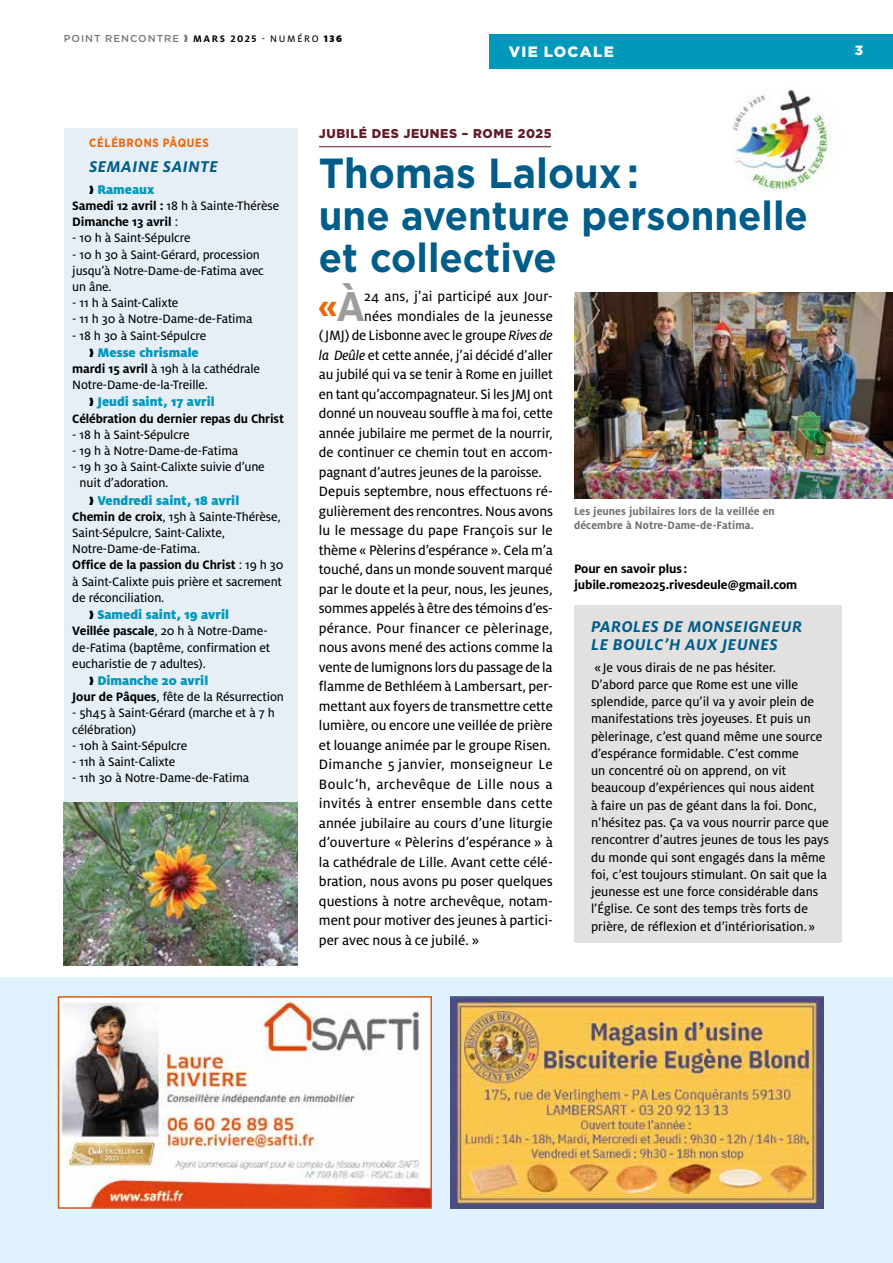
<style>
.page{position:relative;width:893px;height:1263px;background:#fff}
.page>*{position:absolute;margin:0;border:0;box-sizing:border-box;transform-origin:0 0}
.t1{font:700 42px "Gotham";color:#005d89;scale:.94 1}
.t2{font:700 40.5px/42px "Gotham";color:#005d89;scale:.94 1}
.t3{font:700 37.05px "Milo OT";color:#ec6608}
.t4{font:italic 700 17.25px/18px "Milo OT";letter-spacing:.03em;color:#005d89}
.t5{font:15px "Milo OT Text";color:#000}
.t6{font:15px "Milo OT Text";letter-spacing:.02em;color:#000}
.t7{font:15px "Milo OT Text";letter-spacing:.025em;color:#000}
.t8{font:900 15px "Gotham";letter-spacing:.09em;color:#fff}
.t9{font:13.95px/17.2px "Milo OT Text";color:#000}
.t10{font:900 13.95px "Milo OT";color:#0099bc}
.t11{font:13.5px/16.2px "Milo OT Text";letter-spacing:-.01em;color:#000}
.t12{font:700 13.5px/16.2px "Milo OT";letter-spacing:-.01em;color:#000}
.t13{font:900 13.5px "Gotham";color:#fff}
.t14{font:900 12.75px "Gotham";letter-spacing:.05em;color:#611e29}
.t15{font:700 12px/14.2px "Milo OT";letter-spacing:.01em;color:#706f6f;scale:.95 1}
.t16{font:700 12px "Gotham Narrow";letter-spacing:.06em;color:#ec6608}
.t17{font:10.5px "Milo OT Text";letter-spacing:.16em;color:#000}
.t18{font:700 10.5px "Milo OT";color:#000}
.t19{font:500 10.05px "Gotham";letter-spacing:.1em;color:#7c7674}
.s1{font-family:"Milo OT";font-weight:700}
.s2{font-family:"Milo OT";font-weight:900}
.s3{font-family:"Milo OT Text";font-weight:400}
.s4{font-size:46.35px;color:#a09c9a}
.s5{font-family:"Milo OT Text Ita"}
</style>
<div class="page">
<div style="left:64px;top:128px;width:234px;height:677px;background:#e6eff6"></div>
<img style="left:64px;top:803px;width:234px;height:162px">
<hr style="left:319px;top:146px;width:232px;height:1px;background:#611e29">
<div style="left:574px;top:606px;width:268px;height:337px;background:#e3e0e0"></div>
<img style="left:574px;top:293px;width:319px;height:205px">
<img style="left:732px;top:89px;width:100px;height:102px">
<div style="left:489px;top:34px;width:404px;height:34px;background:#0099bc"></div>
<div style="left:0;top:977px;width:893px;height:286px;background:#dff2fd"></div>
<img style="left:61px;top:999px;width:368px;height:207px">
<div style="left:58px;top:996px;width:374px;height:213px;border:2px solid #d05b1b"></div>
<img style="left:451px;top:997px;width:372px;height:211px">
<p class="t19" style="left:64px;top:32px;width:117px">POINT RENCONTRE</p>
<p class="t18" style="left:193px;top:33px;width:19px">Mars</p>
<p class="t17" style="left:230px;top:33px;width:113px"><span class="s1">2025</span> - NUMÉRO <span class="s2">136</span></p>
<p class="t8" style="left:509px;top:41px;width:106px">VIE LOCALE</p>
<p class="t13" style="left:855px;top:41px;width:10px">3</p>
<p class="t16" style="left:89px;top:135px;width:121px">CÉLÉBRONS PÂQUES</p>
<p class="t4" style="left:89px;top:158px;width:130px">SEMAINE SAINTE</p>
<p class="t10" style="left:97px;top:181px;width:58px">Rameaux</p>
<p class="t11" style="left:72px;top:198px;width:208px"><span class="s1">Samedi 12 avril :</span> 18 h à Sainte-Thérèse</p>
<p class="t12" style="left:72px;top:214px;width:107px">Dimanche 13 avril <span class="s3">:</span></p>
<p class="t11" style="left:72px;top:230px;width:120px">- 10 h à Saint-Sépulcre</p>
<p class="t11" style="left:72px;top:246px;width:193px">- 10 h 30 à Saint-Gérard, procession jusqu’à Notre-Dame-de-Fatima avec un âne.</p>
<p class="t11" style="left:72px;top:295px;width:108px">- 11 h à Saint-Calixte</p>
<p class="t11" style="left:72px;top:311px;width:182px">- 11 h 30 à Notre-Dame-de-Fatima</p>
<p class="t11" style="left:72px;top:327px;width:136px">- 18 h 30 à Saint-Sépulcre</p>
<p class="t10" style="left:97px;top:344px;width:103px">Messe chrismale</p>
<p class="t11" style="left:72px;top:361px;width:189px"><span class="s1">mardi 15 avril</span> à 19h à la cathédrale<br>Notre-Dame-de-la-Treille.</p>
<p class="t10" style="left:97px;top:394px;width:119px">Jeudi saint, 17 avril</p>
<p class="t12" style="left:72px;top:410px;width:213px">Célébration du dernier repas du Christ</p>
<p class="t11" style="left:72px;top:427px;width:119px">- 18 h à Saint-Sépulcre</p>
<p class="t11" style="left:72px;top:443px;width:167px">- 19 h à Notre-Dame-de-Fatima</p>
<p class="t11" style="left:80px;top:459px;width:187px;text-indent:-7px">- 19 h 30 à Saint-Calixte suivie d’une nuit d’adoration.</p>
<p class="t10" style="left:97px;top:492px;width:143px">Vendredi saint, 18 avril</p>
<p class="t11" style="left:72px;top:509px;width:210px"><span class="s1">Chemin de croix</span>, 15h à Sainte-Thérèse,<br>Saint-Sépulcre, Saint-Calixte,<br>Notre-Dame-de-Fatima.</p>
<p class="t12" style="left:72px;top:557px;width:213px">Office de la passion du Christ <span class="s3">: 19 h 30</span></p>
<p class="t11" style="left:72px;top:573px;width:211px">à Saint-Calixte puis prière et sacrement de réconciliation.</p>
<p class="t10" style="left:97px;top:607px;width:133px">Samedi saint, 19 avril</p>
<p class="t11" style="left:72px;top:623px;width:200px"><span class="s1">Veillée pascale</span>, 20 h à Notre-Dame&shy;de-Fatima (baptême, confirmation et eucharistie de 7 adultes).</p>
<p class="t10" style="left:97px;top:672px;width:112px">Dimanche 20 avril</p>
<p class="t11" style="left:72px;top:689px;width:213px"><span class="s1">Jour de Pâques</span>, fête de la Résurrection</p>
<p class="t11" style="left:72px;top:705px;width:204px">- 5h45 à Saint-Gérard (marche et à 7 h célébration)</p>
<p class="t11" style="left:72px;top:737px;width:117px">- 10h à Saint-Sépulcre</p>
<p class="t11" style="left:72px;top:754px;width:105px">- 11h à Saint-Calixte</p>
<p class="t11" style="left:72px;top:770px;width:179px">- 11h 30 à Notre-Dame-de-Fatima</p>
<p class="t14" style="left:319px;top:124px;width:234px">JUBILÉ DES JEUNES – ROME 2025</p>
<h1 class="t1" style="left:319px;top:146px;width:342px">Thomas Laloux :</h1>
<h2 class="t2" style="left:319px;top:195px;width:522px">une aventure personnelle et collective</h2>
<h3 class="t3" style="left:318px;top:285px;width:49px">«<span class="s4">À</span></h3>
<p class="t5" style="left:364px;top:288px;width:190px">24 ans, j’ai participé aux Jour-</p>
<p class="t5" style="left:364px;top:308px;width:190px">nées mondiales de la jeunesse</p>
<p class="t5" style="left:319px;top:327px;width:235px">(JMJ) de Lisbonne avec le groupe <span class="s5">Rives de</span></p>
<p class="t5" style="left:319px;top:347px;width:235px"><span class="s5">la Deûle</span> et cette année, j’ai décidé d’aller</p>
<p class="t5" style="left:319px;top:366px;width:235px">au jubilé qui va se tenir à Rome en juillet</p>
<p class="t5" style="left:319px;top:386px;width:235px">en tant qu’accompagnateur. Si les JMJ ont</p>
<p class="t5" style="left:319px;top:405px;width:235px">donné un nouveau souffle à ma foi, cette</p>
<p class="t5" style="left:319px;top:425px;width:235px">année jubilaire me permet de la nourrir,</p>
<p class="t5" style="left:319px;top:444px;width:235px">de continuer ce chemin tout en accom-</p>
<p class="t5" style="left:319px;top:464px;width:225px">pagnant d’autres jeunes de la paroisse.</p>
<p class="t5" style="left:319px;top:483px;width:235px">Depuis septembre, nous effectuons ré-</p>
<p class="t5" style="left:319px;top:503px;width:236px">gulièrement des rencontres. Nous avons</p>
<p class="t5" style="left:319px;top:522px;width:235px">lu le message du pape François sur le</p>
<p class="t5" style="left:319px;top:542px;width:235px">thème « Pèlerins d’espérance ». Cela m’a</p>
<p class="t5" style="left:319px;top:561px;width:235px">touché, dans un monde souvent marqué</p>
<p class="t5" style="left:319px;top:581px;width:235px">par le doute et la peur, nous, les jeunes,</p>
<p class="t5" style="left:319px;top:600px;width:235px">sommes appelés à être des témoins d’es-</p>
<p class="t5" style="left:319px;top:620px;width:235px">pérance. Pour financer ce pèlerinage,</p>
<p class="t5" style="left:319px;top:639px;width:235px">nous avons mené des actions comme la</p>
<p class="t5" style="left:319px;top:659px;width:235px">vente de lumignons lors du passage de la</p>
<p class="t5" style="left:319px;top:678px;width:235px">flamme de Bethléem à Lambersart, per-</p>
<p class="t5" style="left:319px;top:698px;width:235px">mettant aux foyers de transmettre cette</p>
<p class="t5" style="left:319px;top:717px;width:235px">lumière, ou encore une veillée de prière</p>
<p class="t5" style="left:319px;top:737px;width:233px">et louange animée par le groupe Risen.</p>
<p class="t6" style="left:319px;top:756px;width:235px">Dimanche 5 janvier, monseigneur Le</p>
<p class="t7" style="left:319px;top:776px;width:235px">Boulc’h, archevêque de Lille nous a</p>
<p class="t5" style="left:319px;top:795px;width:235px">invités à entrer ensemble dans cette</p>
<p class="t5" style="left:319px;top:815px;width:235px">année jubilaire au cours d’une liturgie</p>
<p class="t5" style="left:319px;top:834px;width:235px">d’ouverture « Pèlerins d’espérance » à</p>
<p class="t5" style="left:319px;top:854px;width:235px">la cathédrale de Lille. Avant cette célé-</p>
<p class="t5" style="left:319px;top:873px;width:235px">bration, nous avons pu poser quelques</p>
<p class="t5" style="left:319px;top:893px;width:235px">questions à notre archevêque, notam-</p>
<p class="t5" style="left:319px;top:912px;width:235px">ment pour motiver des jeunes à partici-</p>
<p class="t5" style="left:319px;top:932px;width:162px">per avec nous à ce jubilé. »</p>
<p class="t15" style="left:574px;top:504px;width:213px">Les jeunes jubilaires lors de la veillée en décembre à Notre-Dame-de-Fatima.</p>
<p class="t12" style="left:574px;top:561px;width:225px">Pour en savoir plus : jubile.rome2025.rivesdeule@gmail.com</p>
<p class="t4" style="left:591px;top:618px;width:213px">PAROLES DE MONSEIGNEUR<br>LE BOULC’H AUX JEUNES</p>
<p class="t9" style="left:591px;top:659px;width:239px">« Je vous dirais de ne pas hésiter.<br>D’abord parce que Rome est une ville splendide, parce qu’il va y avoir plein de manifestations très joyeuses. Et puis un pèlerinage, c’est quand même une source d’espérance formidable. C’est comme<br>un concentré où on apprend, on vit beaucoup d’expériences qui nous aident<br>à faire un pas de géant dans la foi. Donc, n’hésitez pas. Ça va vous nourrir parce que rencontrer d’autres jeunes de tous les pays du monde qui sont engagés dans la même foi, c’est toujours stimulant. On sait que la jeunesse est une force considérable dans l’Église. Ce sont des temps très forts de prière, de réflexion et d’intériorisation. »</p>
</div>
